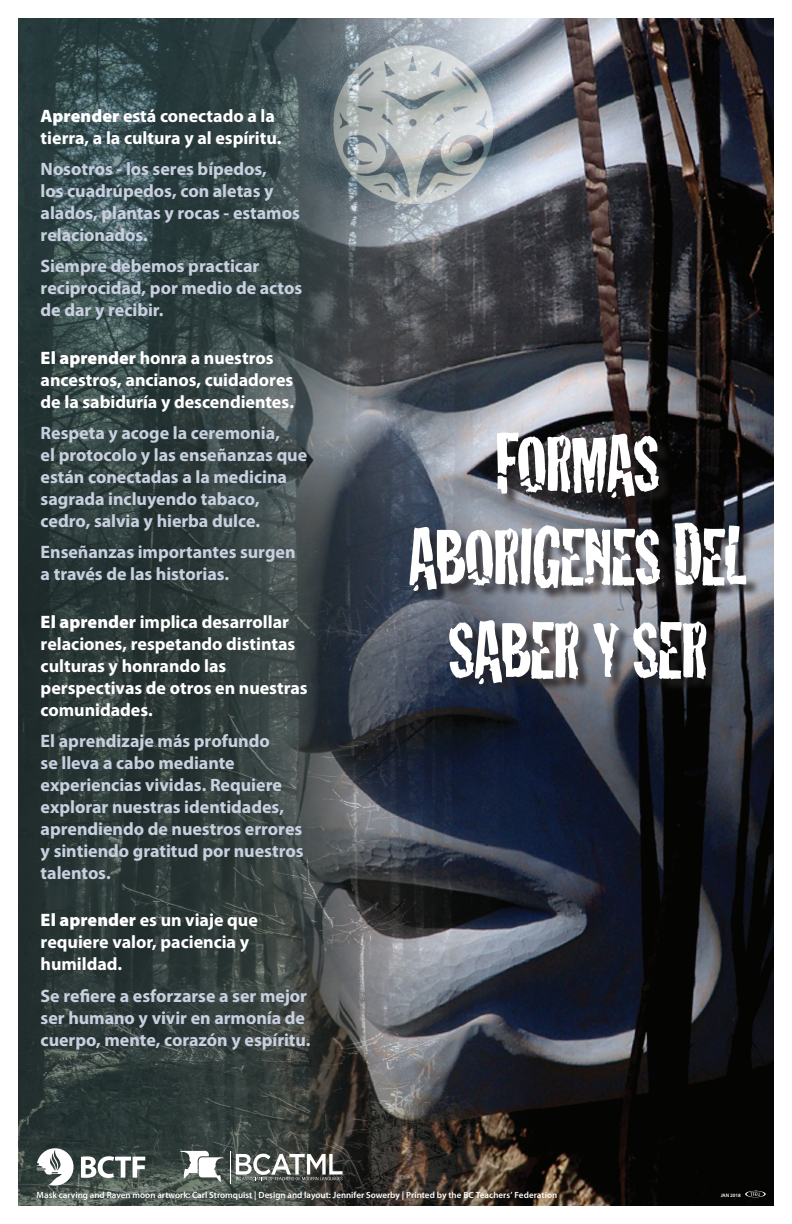
<style>
.page{position:relative;width:792px;height:1224px;background:#fff}
.page>*{position:absolute;margin:0;border:0;box-sizing:border-box;transform-origin:0 0}
.t1{font:84.4px/93.2px "Cracked";letter-spacing:-.035em;color:#fff;text-align:center;scale:.9 1}
.t2{font:700 18px/22px "Myriad Pro";letter-spacing:-.005em;color:#c8d0e0}
.t3{font:700 18px/22px "Myriad Pro";letter-spacing:-.005em;color:#fff}
.t4{font:600 9px "Myriad Pro";color:#fff}
.t5{font:600 5px "Myriad Pro";color:#fff}
.s1{font-weight:900}
</style>
<div class="page">
<img style="left:389px;top:18px;width:385px;height:1188px">
<div style="left:411px;top:434px;width:349px;height:264px;background:#231f20;opacity:.75"></div>
<svg style="left:18px;top:18px;width:371px;height:1188px;background:#394546"></svg>
<svg style="left:745px;top:1191px;width:21px;height:6px"></svg>
<svg style="left:37px;top:1148px;width:37px;height:38px"></svg>
<svg style="left:81px;top:1156px;width:64px;height:22px"></svg>
<svg style="left:236px;top:1154px;width:107px;height:26px"></svg>
<hr style="left:230px;top:1151px;width:1px;height:32px;background:#fff">
<svg style="left:180px;top:1151px;width:44px;height:31px"></svg>
<p class="t3" style="left:41px;top:104px;width:242px"><span class="s1">Aprender</span> está conectado a la tierra, a la cultura y al espíritu.</p>
<p class="t2" style="left:41px;top:157px;width:261px">Nosotros - los seres bípedos,<br>los cuadrúpedos, con aletas y alados, plantas y rocas - estamos relacionados.</p>
<p class="t2" style="left:41px;top:255px;width:263px">Siempre debemos practicar reciprocidad, por medio de actos de dar y recibir.</p>
<p class="t3" style="left:41px;top:346px;width:255px"><span class="s1">El aprender</span> honra a nuestros ancestros, ancianos, cuidadores de la sabiduría y descendientes.</p>
<p class="t2" style="left:41px;top:421px;width:268px">Respeta y acoge la ceremonia,<br>el protocolo y las enseñanzas que están conectadas a la medicina sagrada incluyendo tabaco, cedro, salvia y hierba dulce.</p>
<p class="t2" style="left:41px;top:541px;width:256px">Enseñanzas importantes surgen a través de las historias.</p>
<p class="t3" style="left:41px;top:610px;width:268px"><span class="s1">El aprender</span> implica desarrollar relaciones, respetando distintas culturas y honrando las perspectivas de otros en nuestras comunidades.</p>
<p class="t2" style="left:41px;top:729px;width:264px">El aprendizaje más profundo<br>se lleva a cabo mediante experiencias vividas. Requiere explorar nuestras identidades, aprendiendo de nuestros errores y sintiendo gratitud por nuestros talentos.</p>
<p class="t3" style="left:41px;top:909px;width:219px"><span class="s1">El aprender</span> es un viaje que requiere valor, paciencia y humildad.</p>
<p class="t2" style="left:41px;top:984px;width:272px">Se refiere a esforzarse a ser mejor ser humano y vivir en armonía de cuerpo, mente, corazón y espíritu.</p>
<p class="t1" style="left:408px;top:412px;width:380px">FORMAS<br>ABORIGENES DEL<br>SABER Y SER</p>
<p class="t4" style="left:37px;top:1189px;width:522px">Mask carving and Raven moon artwork: Carl Stromquist | Design and layout: Jennifer Sowerby | Printed by the BC Teachers’ Federation</p>
<p class="t5" style="left:721px;top:1192px;width:22px">JAN 2018</p>
</div>
